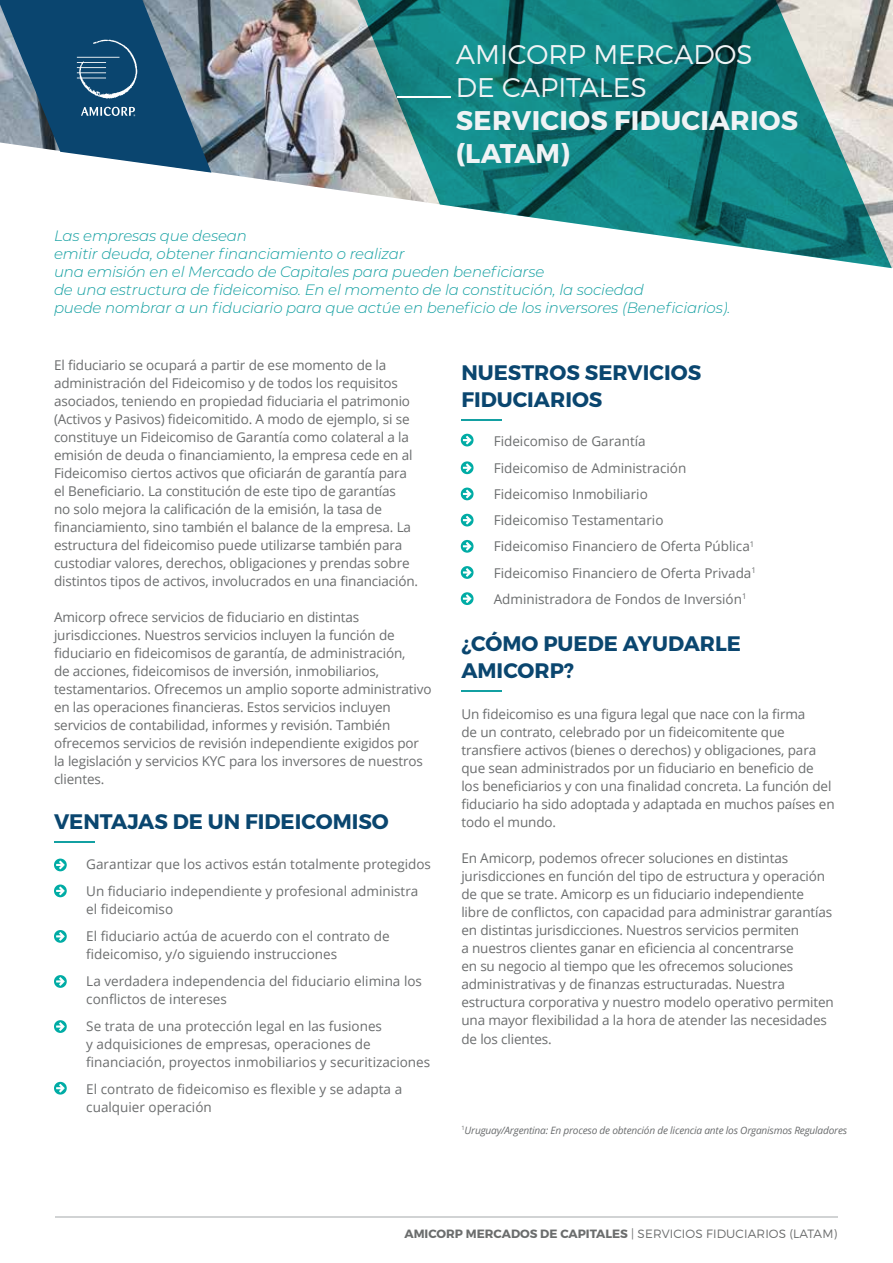
<style>
.page{position:relative;width:893px;height:1263px;background:#fff}
.page>*{position:absolute;margin:0;border:0;box-sizing:border-box;transform-origin:0 0}
.t1{font:700 27px/33px "Montserrat";letter-spacing:.01em;color:#f0f3f5}
.t2{font:300 27px/33px "Montserrat";color:#f0f3f5}
.t3{font:700 21px/27px "Montserrat";color:#0a466f}
.t4{font:italic 300 15px/18px "Montserrat";letter-spacing:-.01em;color:#129fa1}
.t5{font:13.5px/18px "Open Sans";letter-spacing:-.01em;color:#6b6d6e}
.t6{font:300 12px "Montserrat";letter-spacing:.01em;color:#6b6d6d}
.t7{font:italic 10.2px "Open Sans";letter-spacing:-.02em;color:#6b6d6e}
.s1{font-weight:700}
</style>
<div class="page">
<img style="left:211px;top:0;width:682px;height:268px">
<svg style="left:350px;top:0;width:542px;height:268px"></svg>
<hr style="left:55px;top:1216px;width:782px;height:2px;background:#d1d3d4">
<svg style="left:0;top:0;width:211px;height:173px"></svg>
<hr style="left:54px;top:841px;width:41px;height:1px;background:#13a0a2">
<hr style="left:461px;top:419px;width:41px;height:1px;background:#13a0a2">
<hr style="left:461px;top:691px;width:41px;height:1px;background:#13a0a2">
<svg style="left:461px;top:434px;width:13px;height:12px"></svg>
<svg style="left:461px;top:461px;width:13px;height:13px"></svg>
<svg style="left:461px;top:488px;width:13px;height:12px"></svg>
<svg style="left:461px;top:514px;width:13px;height:12px"></svg>
<svg style="left:461px;top:540px;width:13px;height:13px"></svg>
<svg style="left:461px;top:566px;width:13px;height:13px"></svg>
<svg style="left:461px;top:592px;width:13px;height:13px"></svg>
<hr style="left:397px;top:97px;width:53px;height:1px;background:#fff">
<svg style="left:54px;top:858px;width:13px;height:13px"></svg>
<svg style="left:54px;top:884px;width:13px;height:13px"></svg>
<svg style="left:54px;top:930px;width:13px;height:13px"></svg>
<svg style="left:54px;top:975px;width:13px;height:13px"></svg>
<svg style="left:54px;top:1020px;width:13px;height:13px"></svg>
<svg style="left:54px;top:1082px;width:13px;height:12px"></svg>
<h1 class="t2" style="left:456px;top:37px;width:298px">AMICORP MERCADOS<br>DE CAPITALES</h1>
<h1 class="t1" style="left:456px;top:104px;width:344px">SERVICIOS FIDUCIARIOS (LATAM)</h1>
<p class="t4" style="left:54px;top:226px;width:678px">Las empresas que desean<br>emitir deuda, obtener financiamiento o realizar<br>una emisión en el Mercado de Capitales para pueden beneficiarse<br>de una estructura de fideicomiso. En el momento de la constitución, la sociedad<br>puede nombrar a un fiduciario para que actúe en beneficio de los inversores (Beneficiarios).</p>
<p class="t5" style="left:54px;top:355px;width:366px">El fiduciario se ocupará a partir de ese momento de la administración del Fideicomiso y de todos los requisitos asociados, teniendo en propiedad fiduciaria el patrimonio (Activos y Pasivos) fideicomitido. A modo de ejemplo, si se constituye un Fideicomiso de Garantía como colateral a la emisión de deuda o financiamiento, la empresa cede en al Fideicomiso ciertos activos que oficiarán de garantía para el Beneficiario. La constitución de este tipo de garantías<br>no solo mejora la calificación de la emisión, la tasa de financiamiento, sino también el balance de la empresa. La estructura del fideicomiso puede utilizarse también para custodiar valores, derechos, obligaciones y prendas sobre distintos tipos de activos, involucrados en una financiación.</p>
<p class="t5" style="left:54px;top:607px;width:379px">Amicorp ofrece servicios de fiduciario en distintas jurisdicciones. Nuestros servicios incluyen la función de fiduciario en fideicomisos de garantía, de administración,<br>de acciones, fideicomisos de inversión, inmobiliarios, testamentarios. Ofrecemos un amplio soporte administrativo en las operaciones financieras. Estos servicios incluyen servicios de contabilidad, informes y revisión. También ofrecemos servicios de revisión independiente exigidos por la legislación y servicios KYC para los inversores de nuestros clientes.</p>
<h2 class="t3" style="left:54px;top:808px;width:336px">VENTAJAS DE UN FIDEICOMISO</h2>
<p class="t5" style="left:86px;top:850px;width:346px;line-height:27px">Garantizar que los activos están totalmente protegidos<br>Un fiduciario independiente y profesional administra</p>
<p class="t5" style="left:86px;top:895px;width:305px;line-height:27px">el fideicomiso<br>El fiduciario actúa de acuerdo con el contrato de</p>
<p class="t5" style="left:86px;top:940px;width:337px;line-height:27px">fideicomiso, y/o siguiendo instrucciones<br>La verdadera independencia del fiduciario elimina los</p>
<p class="t5" style="left:86px;top:985px;width:297px;line-height:27px">conflictos de intereses<br>Se trata de una protección legal en las fusiones</p>
<p class="t5" style="left:86px;top:1035px;width:345px">y adquisiciones de empresas, operaciones de financiación, proyectos inmobiliarios y securitizaciones</p>
<p class="t5" style="left:86px;top:1080px;width:317px">El contrato de fideicomiso es flexible y se adapta a cualquier operación</p>
<h2 class="t3" style="left:461px;top:359px;width:241px">NUESTROS SERVICIOS<br>FIDUCIARIOS</h2>
<p class="t5" style="left:494px;top:428px;width:264px;line-height:26.2px">Fideicomiso de Garantía<br>Fideicomiso de Administración Fideicomiso Inmobiliario<br>Fideicomiso Testamentario<br>Fideicomiso Financiero de Oferta Pública<sup>1<br></sup>Fideicomiso Financiero de Oferta Privada<sup>1<br></sup>Administradora de Fondos de Inversión<sup>1</sup></p>
<h2 class="t3" style="left:461px;top:631px;width:281px">¿CÓMO PUEDE AYUDARLE<br>AMICORP?</h2>
<p class="t5" style="left:461px;top:705px;width:375px">Un fideicomiso es una figura legal que nace con la firma<br>de un contrato, celebrado por un fideicomitente que transfiere activos (bienes o derechos) y obligaciones, para que sean administrados por un fiduciario en beneficio de los beneficiarios y con una finalidad concreta. La función del fiduciario ha sido adoptada y adaptada en muchos países en todo el mundo.</p>
<p class="t5" style="left:461px;top:849px;width:374px">En Amicorp, podemos ofrecer soluciones en distintas jurisdicciones en función del tipo de estructura y operación de que se trate. Amicorp es un fiduciario independiente libre de conflictos, con capacidad para administrar garantías en distintas jurisdicciones. Nuestros servicios permiten<br>a nuestros clientes ganar en eficiencia al concentrarse<br>en su negocio al tiempo que les ofrecemos soluciones administrativas y de finanzas estructuradas. Nuestra estructura corporativa y nuestro modelo operativo permiten una mayor flexibilidad a la hora de atender las necesidades de los clientes.</p>
<p class="t7" style="left:461px;top:1123px;width:387px"><sup>1</sup>Uruguay/Argentina: En proceso de obtención de licencia ante los Organismos Reguladores</p>
<p class="t6" style="left:404px;top:1227px;width:434px"><span class="s1">AMICORP MERCADOS DE CAPITALES</span> | SERVICIOS FIDUCIARIOS (LATAM)</p>
</div>
